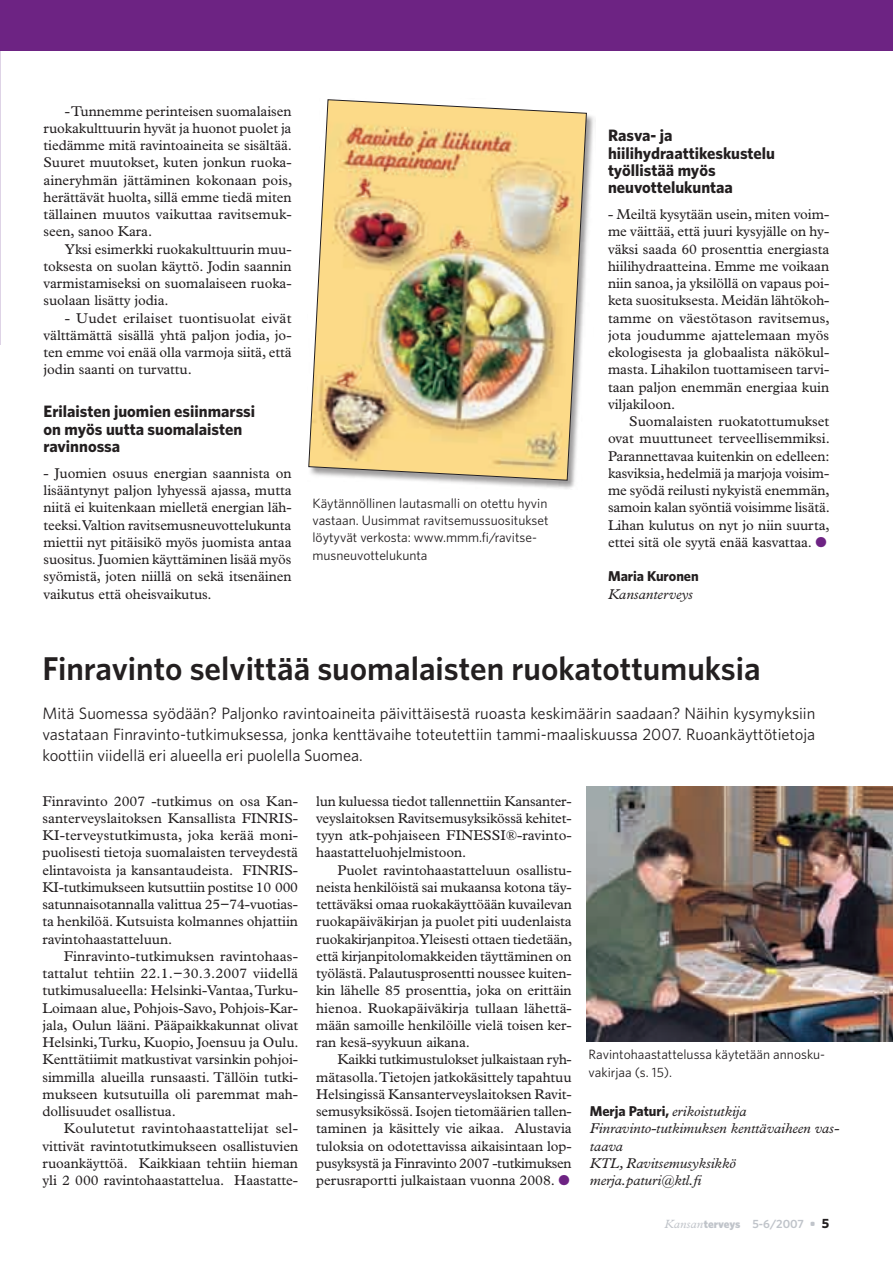
<style>
.page{position:relative;width:893px;height:1263px;background:#fff}
.page>*{position:absolute;margin:0;border:0;box-sizing:border-box;transform-origin:0 0}
.t1{font:600 33px "Whitney";color:#231f20}
.t2{font:16.5px/21px "Whitney";letter-spacing:-.005em;color:#231f20;text-align:justify}
.t3{font:700 16.5px/17.2px "Whitney";color:#231f20}
.t4{font:14.25px/17.2px "Plantin";letter-spacing:-.005em;color:#231f20;text-align:justify}
.t5{font:italic 14.25px/17.2px "Plantin";letter-spacing:-.005em;color:#231f20}
.t6{font:700 14.25px "Whitney";letter-spacing:-.005em;color:#231f20}
.t7{font:13.5px/17.2px "Whitney";color:#231f20}
.t8{font:600 12px "Whitney";color:#c0c4ca}
.s1{color:#6d2383}
.s2{font-family:"Whitney";font-weight:700;font-style:normal}
.s3{font-family:"Plantin";font-weight:400;font-style:italic}
.s4{font-weight:900;font-size:11.25px}
.s5{font-weight:700}
</style>
<div class="page">
<hr style="left:0;top:51px;width:1px;height:294px;background:#ded3e6">
<div style="left:0;top:0;width:893px;height:50px;background:#6d2383"></div>
<div style="left:308px;top:98px;width:288px;height:392px;background:#231f20;opacity:.45"></div>
<img style="left:308px;top:99px;width:279px;height:382px">
<img style="left:587px;top:786px;width:306px;height:255px">
<p class="t4" style="left:44px;top:102px;width:250px;text-indent:21px">- Tunnemme perinteisen suomalaisen ruokakulttuurin hyvät ja huonot puolet ja tiedämme mitä ravintoaineita se sisältää.<br>Suuret muutokset, kuten jonkun ruoka&shy;aineryhmän jättäminen kokonaan pois, herättävät huolta, sillä emme tiedä miten tällainen muutos vaikuttaa ravitsemuk&shy;seen, sanoo Kara.</p>
<p class="t4" style="left:44px;top:240px;width:250px;text-indent:21px">Yksi esimerkki ruokakulttuurin muu&shy;toksesta on suolan käyttö. Jodin saannin varmistamiseksi on suomalaiseen ruoka&shy;suolaan lisätty jodia.</p>
<p class="t4" style="left:44px;top:309px;width:250px;text-indent:21px">- Uudet erilaiset tuontisuolat eivät välttämättä sisällä yhtä paljon jodia, jo&shy;ten emme voi enää olla varmoja siitä, että jodin saanti on turvattu.</p>
<p class="t3" style="left:44px;top:403px;width:213px">Erilaisten juomien esiinmarssi on myös uutta suomalaisten ravinnossa</p>
<p class="t4" style="left:44px;top:464px;width:250px">- Juomien osuus energian saannista on lisääntynyt paljon lyhyessä ajassa, mutta niitä ei kuitenkaan mielletä energian läh&shy;teeksi. Valtion ravitsemusneuvottelukunta miettii nyt pitäisikö myös juomista antaa suositus. Juomien käyttäminen lisää myös syömistä, joten niillä on sekä itsenäinen vaikutus että oheisvaikutus.</p>
<p class="t7" style="left:312px;top:494px;width:238px">Käytännöllinen lautasmalli on otettu hyvin vastaan. Uusimmat ravitsemussuositukset löytyvät verkosta: www.mmm.fi/ravitse&shy;musneuvottelukunta</p>
<p class="t3" style="left:608px;top:127px;width:169px">Rasva- ja hiilihydraattikeskustelu työllistää myös neuvottelukuntaa</p>
<p class="t4" style="left:608px;top:206px;width:223px">- Meiltä kysytään usein, miten voim&shy;me väittää, että juuri kysyjälle on hy&shy;väksi saada 60 prosenttia energiasta hiilihydraatteina. Emme me voikaan niin sanoa, ja yksilöllä on vapaus poi&shy;keta suosituksesta. Meidän lähtökoh&shy;tamme on väestötason ravitsemus, jota joudumme ajattelemaan myös ekologisesta ja globaalista näkökul&shy;masta. Lihakilon tuottamiseen tarvi&shy;taan paljon enemmän energiaa kuin viljakiloon.</p>
<p class="t4" style="left:608px;top:413px;width:223px;text-indent:21px">Suomalaisten ruokatottumukset ovat muuttuneet terveellisemmiksi.<br>Parannettavaa kuitenkin on edelleen: kasviksia, hedelmiä ja marjoja voisim&shy;me syödä reilusti nykyistä enemmän, samoin kalan syöntiä voisimme lisätä.<br>Lihan kulutus on nyt jo niin suurta, ettei sitä ole syytä enää kasvattaa. <span class="s1">●</span></p>
<p class="t6" style="left:608px;top:568px;width:92px">Maria Kuronen</p>
<p class="t5" style="left:608px;top:585px;width:86px">Kansanterveys</p>
<h1 class="t1" style="left:42px;top:649px;width:720px">Finravinto selvittää suomalaisten ruokatottumuksia</h1>
<p class="t2" style="left:42px;top:702px;width:774px">Mitä Suomessa syödään? Paljonko ravintoaineita päivittäisestä ruoasta keskimäärin saadaan? Näihin kysymyksiin vastataan Finravinto-tutkimuksessa, jonka kenttävaihe toteutettiin tammi-maaliskuussa 2007. Ruoankäyttötietoja koottiin viidellä eri alueella eri puolella Suomea.</p>
<p class="t4" style="left:42px;top:792px;width:257px">Finravinto 2007 -tutkimus on osa Kan&shy;santerveyslaitoksen Kansallista FINRIS-KI-terveystutkimusta, joka kerää moni&shy;puolisesti tietoja suomalaisten terveydestä elintavoista ja kansantaudeista. FINRIS-KI-tutkimukseen kutsuttiin postitse 10 000 satunnaisotannalla valittua 25−74-vuotias&shy;ta henkilöä. Kutsuista kolmannes ohjattiin ravintohaastatteluun.</p>
<p class="t4" style="left:42px;top:947px;width:258px;text-indent:21px">Finravinto-tutkimuksen ravintohaas&shy;tattalut tehtiin 22.1.−30.3.2007 viidellä tutkimusalueella: Helsinki-Vantaa, Turku-Loimaan alue, Pohjois-Savo, Pohjois-Kar&shy;jala, Oulun lääni. Pääpaikkakunnat olivat Helsinki, Turku, Kuopio, Joensuu ja Oulu.<br>Kenttätiimit matkustivat varsinkin pohjoi&shy;simmilla alueilla runsaasti. Tällöin tutki&shy;mukseen kutsutuilla oli paremmat mah&shy;dollisuudet osallistua.</p>
<p class="t4" style="left:42px;top:1120px;width:257px;text-indent:21px">Koulutetut ravintohaastattelijat sel&shy;vittivät ravintotutkimukseen osallistuvien ruoankäyttöä. Kaikkiaan tehtiin hieman yli 2 000 ravintohaastattelua. Haastatte-</p>
<p class="t4" style="left:316px;top:792px;width:257px">lun kuluessa tiedot tallennettiin Kansanter&shy;veyslaitoksen Ravitsemusyksikössä kehitet&shy;tyyn atk-pohjaiseen FINESSI®-ravinto&shy;haastatteluohjelmistoon.</p>
<p class="t4" style="left:316px;top:861px;width:258px;text-indent:21px">Puolet ravintohaastatteluun osallistu&shy;neista henkilöistä sai mukaansa kotona täy&shy;tettäväksi omaa ruokakäyttöään kuvailevan ruokapäiväkirjan ja puolet piti uudenlaista ruokakirjanpitoa. Yleisesti ottaen tiedetään, että kirjanpitolomakkeiden täyttäminen on työlästä. Palautusprosentti noussee kuiten&shy;kin lähelle 85 prosenttia, joka on erittäin hienoa. Ruokapäiväkirja tullaan lähettä&shy;mään samoille henkilöille vielä toisen ker&shy;ran kesä-syykuun aikana.</p>
<p class="t4" style="left:316px;top:1051px;width:257px;text-indent:21px">Kaikki tutkimustulokset julkaistaan ryh&shy;mätasolla. Tietojen jatkokäsittely tapahtuu Helsingissä Kansanterveyslaitoksen Ravit&shy;semusyksikössä. Isojen tietomäärien tallen&shy;taminen ja käsittely vie aikaa. Alustavia tuloksia on odotettavissa aikaisintaan lop&shy;pusyksystä ja Finravinto 2007 -tutkimuksen perusraportti julkaistaan vuonna 2008. <span class="s1">●</span></p>
<p class="t7" style="left:589px;top:1046px;width:238px">Ravintohaastattelussa käytetään annosku&shy;vakirjaa (s. 15).</p>
<p class="t5" style="left:590px;top:1103px;width:251px"><span class="s2">Merja Paturi,</span> erikoistutkija<br>Finravinto-tutkimuksen kenttävaiheen vas&shy;taava<br>KTL, Ravitsemusyksikkö merja.paturi@ktl.fi</p>
<p class="t8" style="left:665px;top:1216px;width:153px"><span class="s3">Kansan</span><span class="s4">terveys</span> 5-6/2007 <span class="s5">•</span></p>
</div>
